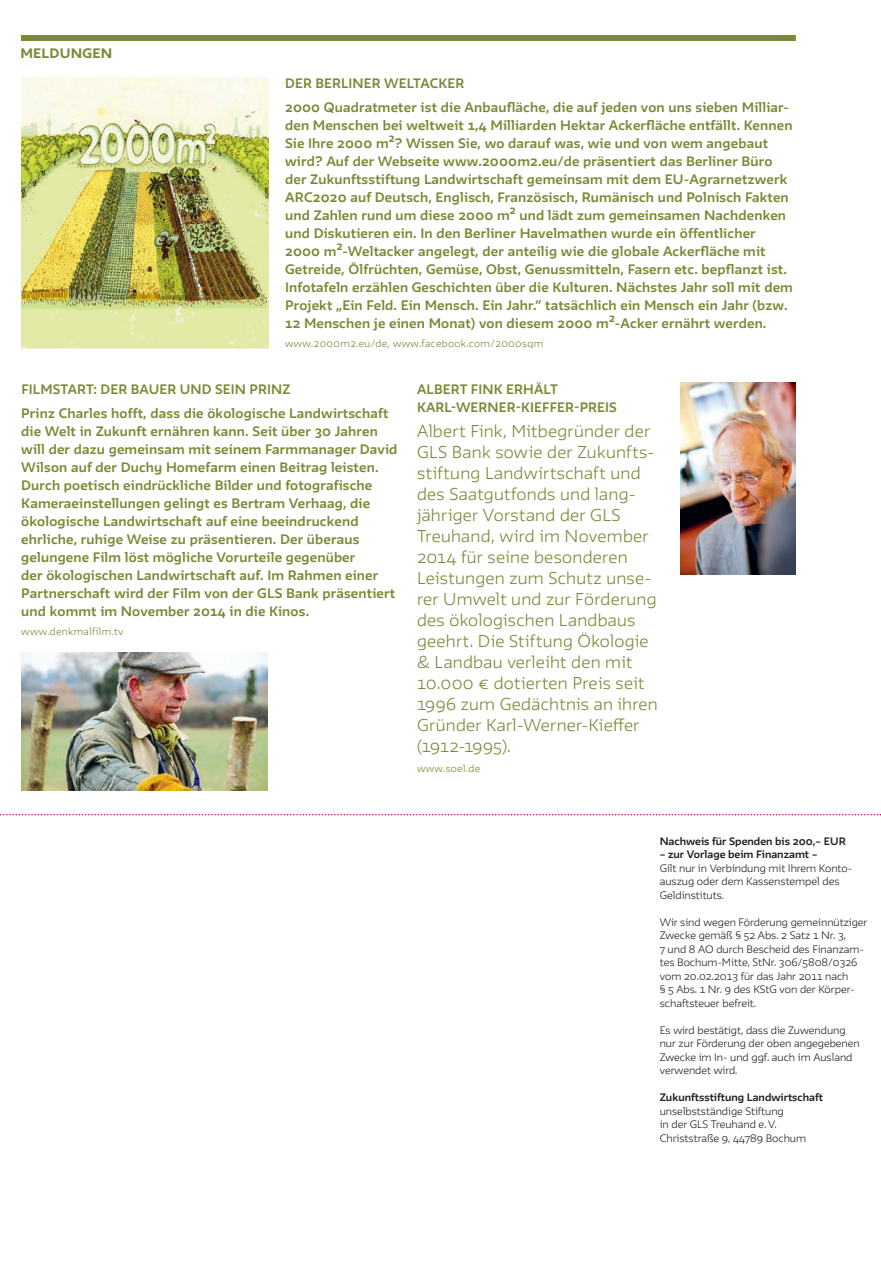
<style>
.page{position:relative;width:881px;height:1263px;background:#fff}
.page>*{position:absolute;margin:0;border:0;box-sizing:border-box;transform-origin:0 0}
.t1{font:300 15px/21px "GLS Irma";letter-spacing:.02em;color:#7b8937}
.t2{font:700 12px/18px "GLS Irma";letter-spacing:.015em;color:#7b8937}
.t3{font:800 12px "GLS Irma";letter-spacing:.02em;color:#7b8937}
.t4{font:300 9.45px/13.5px "GLS Irma";color:#231f20}
.t5{font:700 9.45px "GLS Irma";color:#231f20}
.t6{font:300 9px "GLS Irma";letter-spacing:.04em;color:#7b8937}
</style>
<div class="page">
<div style="left:21px;top:35px;width:774px;height:6px;background:#7b8937"></div>
<img style="left:22px;top:652px;width:245px;height:138px">
<img style="left:21px;top:78px;width:247px;height:270px">
<img style="left:680px;top:382px;width:115px;height:193px">
<svg style="left:0;top:814px;width:880px;height:1px"></svg>
<p class="t3" style="left:20px;top:45px;width:93px">MELDUNGEN</p>
<p class="t2" style="left:285px;top:71px;width:505px;line-height:24px">DER BERLINER WELTACKER<br>2000 Quadratmeter ist die Anbaufläche, die auf jeden von uns sieben Milliar-</p>
<p class="t2" style="left:285px;top:116px;width:509px">den Menschen bei weltweit 1,4 Milliarden Hektar Ackerfläche entfällt. Kennen Sie Ihre 2000 m²? Wissen Sie, wo darauf was, wie und von wem angebaut wird? Auf der Webseite www.2000m2.eu/de präsentiert das Berliner Büro der Zukunftsstiftung Landwirtschaft gemeinsam mit dem EU-Agrarnetzwerk ARC2020 auf Deutsch, Englisch, Französisch, Rumänisch und Polnisch Fakten und Zahlen rund um diese 2000 m² und lädt zum gemeinsamen Nachdenken und Diskutieren ein. In den Berliner Havelmathen wurde ein öffentlicher 2000 m²-Weltacker angelegt, der anteilig wie die globale Ackerfläche mit Getreide, Ölfrüchten, Gemüse, Obst, Genussmitteln, Fasern etc. bepflanzt ist.<br>Infotafeln erzählen Geschichten über die Kulturen. Nächstes Jahr soll mit dem Projekt „Ein Feld. Ein Mensch. Ein Jahr.“ tatsächlich ein Mensch ein Jahr (bzw.<br>12 Menschen je einen Monat) von diesem 2000 m²-Acker ernährt werden.</p>
<p class="t6" style="left:285px;top:337px;width:259px">www.2000m2.eu/de, www.facebook.com/2000sqm</p>
<p class="t2" style="left:21px;top:377px;width:368px;line-height:24px">FILMSTART: DER BAUER UND SEIN PRINZ<br>Prinz Charles hofft, dass die ökologische Landwirtschaft</p>
<p class="t2" style="left:21px;top:422px;width:377px">die Welt in Zukunft ernähren kann. Seit über 30 Jahren will der dazu gemeinsam mit seinem Farmmanager David Wilson auf der Duchy Homefarm einen Beitrag leisten.<br>Durch poetisch eindrückliche Bilder und fotografische Kameraeinstellungen gelingt es Bertram Verhaag, die ökologische Landwirtschaft auf eine beeindruckend ehrliche, ruhige Weise zu präsentieren. Der überaus gelungene Film löst mögliche Vorurteile gegenüber<br>der ökologischen Landwirtschaft auf. Im Rahmen einer Partnerschaft wird der Film von der GLS Bank präsentiert und kommt im November 2014 in die Kinos.</p>
<p class="t6" style="left:21px;top:625px;width:103px">www.denkmalfilm.tv</p>
<p class="t2" style="left:417px;top:380px;width:201px">ALBERT FINK ERHÄLT<br>KARL-WERNER-KIEFFER-PREIS</p>
<p class="t1" style="left:417px;top:420px;width:242px">Albert Fink, Mitbegründer der<br>GLS Bank sowie der Zukunfts&shy;stiftung Landwirtschaft und des Saatgutfonds und lang&shy;jähriger Vorstand der GLS<br>Treuhand, wird im November<br>2014 für seine besonderen<br>Leistungen zum Schutz unse&shy;rer Umwelt und zur Förderung des ökologischen Landbaus geehrt. Die Stiftung Ökologie &amp; Landbau verleiht den mit<br>10.000 € dotierten Preis seit<br>1996 zum Gedächtnis an ihren<br>Gründer Karl-Werner-Kieffer (1912-1995).</p>
<p class="t6" style="left:417px;top:763px;width:64px">www.soel.de</p>
<p class="t5" style="left:659px;top:835px;width:187px">Nachweis für Spenden bis 200,– EUR</p>
<p class="t5" style="left:659px;top:848px;width:159px">– zur Vorlage beim Finanzamt –</p>
<p class="t4" style="left:659px;top:861px;width:194px">Gilt nur in Verbindung mit Ihrem Konto&shy;auszug oder dem Kassenstempel des<br>Geldinstituts.</p>
<p class="t4" style="left:659px;top:915px;width:209px">Wir sind wegen Förderung gemeinnütziger Zwecke gemäß § 52 Abs. 2 Satz 1 Nr. 3,<br>7 und 8 AO durch Bescheid des Finanzam&shy;tes Bochum- Mitte, StNr. 306/5808/0326 vom 20.02.2013 für das Jahr 2011 nach<br>§ 5 Abs. 1 Nr. 9 des KStG von der Körper&shy;schaftsteuer befreit.</p>
<p class="t4" style="left:659px;top:1023px;width:201px">Es wird bestätigt, dass die Zuwendung nur zur Förderung der oben angegebenen<br>Zwecke im In- und ggf. auch im Ausland verwendet wird.</p>
<p class="t5" style="left:659px;top:1091px;width:165px">Zukunftsstiftung Landwirtschaft</p>
<p class="t4" style="left:659px;top:1104px;width:148px">unselbstständige Stiftung<br>in der GLS Treuhand e. V.<br>Christstraße 9, 44789 Bochum</p>
</div>
